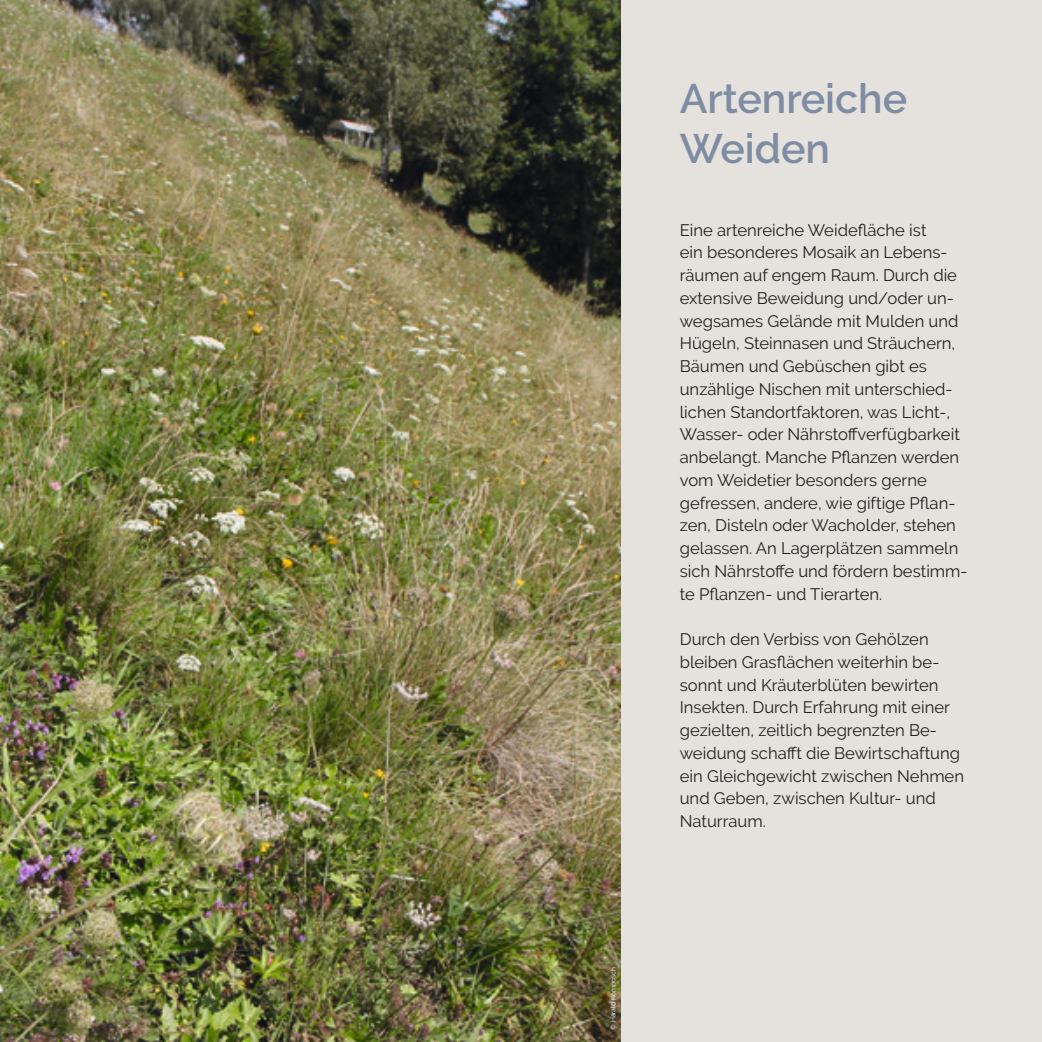
<style>
.page{position:relative;width:1042px;height:1042px;background:#fff}
.page>*{position:absolute;margin:0;border:0;box-sizing:border-box;transform-origin:0 0}
.t1{font:600 41.12px/49.9px "Raleway";color:#7f8da4}
.t2{font:16.62px/22.8px "Raleway";color:#231f20}
.t3{font:6.65px "Raleway";color:#fff}
</style>
<div class="page">
<div style="left:620px;top:0;width:422px;height:1042px;background:#e5e1dc"></div>
<img style="left:0;top:0;width:620px;height:1042px">
<p class="t3" style="left:609px;top:1029px;width:64px;rotate:-90deg">© Harald Komposch</p>
<h1 class="t1" style="left:680px;top:74px;width:229px">Artenreiche<br>Weiden</h1>
<p class="t2" style="left:680px;top:218px;width:289px">Eine artenreiche Weidefläche ist<br>ein besonderes Mosaik an Lebens&shy;räumen auf engem Raum. Durch die extensive Beweidung und/oder un&shy;wegsames Gelände mit Mulden und Hügeln, Steinnasen und Sträuchern, Bäumen und Gebüschen gibt es unzählige Nischen mit unterschied&shy;lichen Standortfaktoren, was Licht-, Wasser- oder Nährstoffverfügbarkeit anbelangt. Manche Pflanzen werden vom Weidetier besonders gerne gefressen, andere, wie giftige Pflan&shy;zen, Disteln oder Wacholder, stehen gelassen. An Lagerplätzen sammeln sich Nährstoffe und fördern bestimm&shy;te Pflanzen- und Tierarten.</p>
<p class="t2" style="left:680px;top:628px;width:286px">Durch den Verbiss von Gehölzen bleiben Grasflächen weiterhin be&shy;sonnt und Kräuterblüten bewirten<br>Insekten. Durch Erfahrung mit einer gezielten, zeitlich begrenzten Be&shy;weidung schafft die Bewirtschaftung ein Gleichgewicht zwischen Nehmen und Geben, zwischen Kultur- und<br>Naturraum.</p>
</div>
